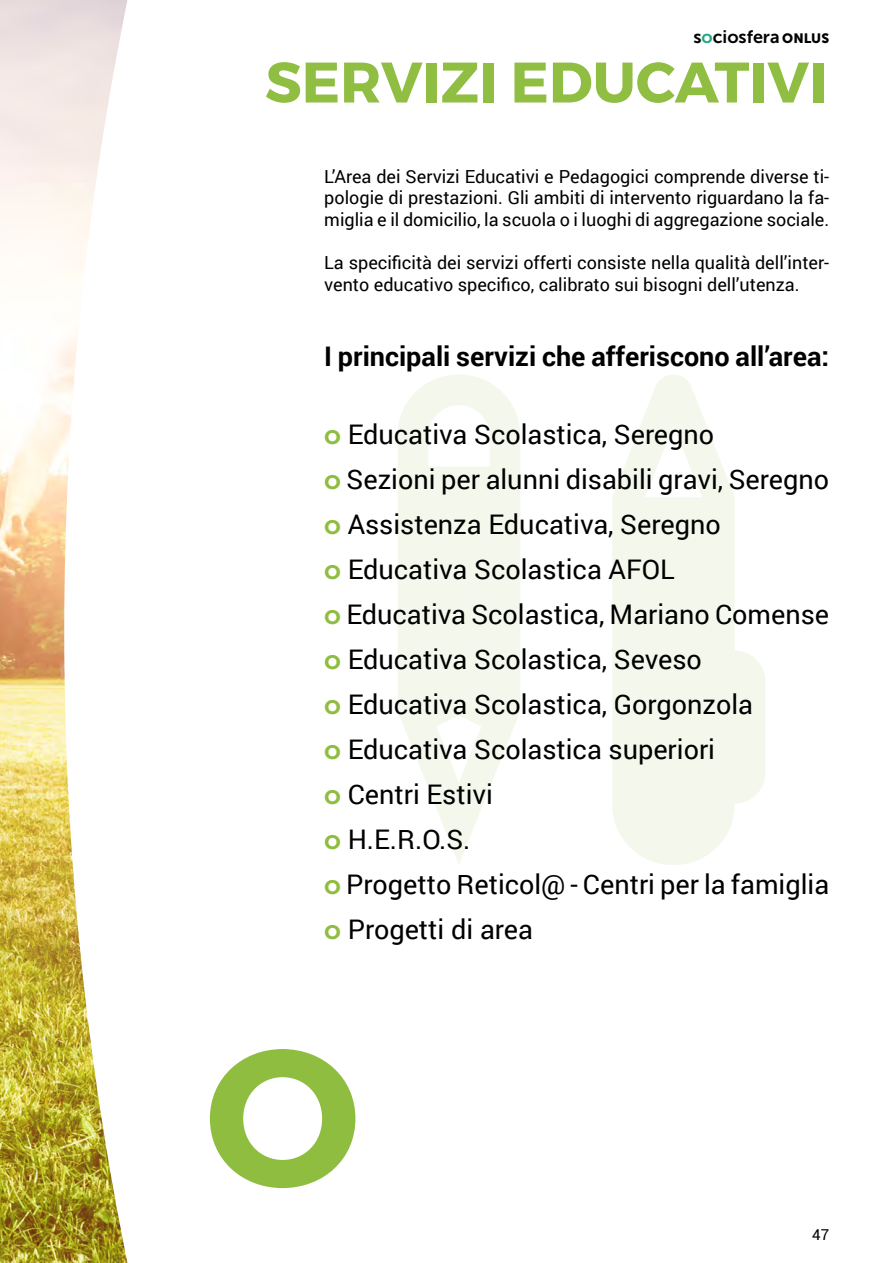
<style>
.page{position:relative;width:893px;height:1263px;background:#fff}
.page>*{position:absolute;margin:0;border:0;box-sizing:border-box;transform-origin:0 0}
.t1{font:700 57px "Montserrat";color:#90be42}
.t2{font:27px/45px "Roboto";color:#000}
.t3{font:700 27px "Roboto";color:#000}
.t4{font:18px/21.6px "Roboto";color:#000;text-align:justify}
.t5{font:18px "Museo Sans 700";color:#000}
.t6{font:15px "Roboto";color:#000}
.s1{color:#21a782}
.s2{font-family:"Museo Sans 900";font-size:13.5px}
.s3{font-family:"Museo Sans 700";color:#8fbd40}
</style>
<div class="page">
<img style="left:0;top:0;width:64px;height:1263px">
<svg style="left:64px;top:0;width:292px;height:1263px"></svg>
<svg style="left:398px;top:375px;width:367px;height:490px;fill:#f4f8ec"></svg>
<svg style="left:210px;top:1049px;width:145px;height:139px"></svg>
<p class="t5" style="left:693px;top:27px;width:137px">s<span class="s1">o</span>ciosfera <span class="s2">ONLUS</span></p>
<h1 class="t1" style="left:265px;top:47px;width:564px">SERVIZI EDUCATIVI</h1>
<p class="t4" style="left:324px;top:165px;width:506px">L’Area dei Servizi Educativi e Pedagogici comprende diverse ti&shy;pologie di prestazioni. Gli ambiti di intervento riguardano la fa&shy;miglia e il domicilio, la scuola o i luoghi di aggregazione sociale.</p>
<p class="t4" style="left:324px;top:251px;width:506px">La specificità dei servizi offerti consiste nella qualità dell’inter&shy;vento educativo specifico, calibrato sui bisogni dell’utenza.</p>
<p class="t3" style="left:324px;top:338px;width:506px">I principali servizi che afferiscono all’area:</p>
<p class="t2" style="left:324px;top:410px;width:506px"><span class="s3">o</span> Educativa Scolastica, Seregno<br><span class="s3">o</span> Sezioni per alunni disabili gravi, Seregno <span class="s3">o</span> Assistenza Educativa, Seregno<br><span class="s3">o</span> Educativa Scolastica AFOL<br><span class="s3">o</span> Educativa Scolastica, Mariano Comense <span class="s3">o</span> Educativa Scolastica, Seveso<br><span class="s3">o</span> Educativa Scolastica, Gorgonzola<br><span class="s3">o</span> Educativa Scolastica superiori<br><span class="s3">o</span> Centri Estivi<br><span class="s3">o</span> H.E.R.O.S.<br><span class="s3">o</span> Progetto Reticol@ - Centri per la famiglia <span class="s3">o</span> Progetti di area</p>
<p class="t6" style="left:812px;top:1224px;width:18px">47</p>
</div>
